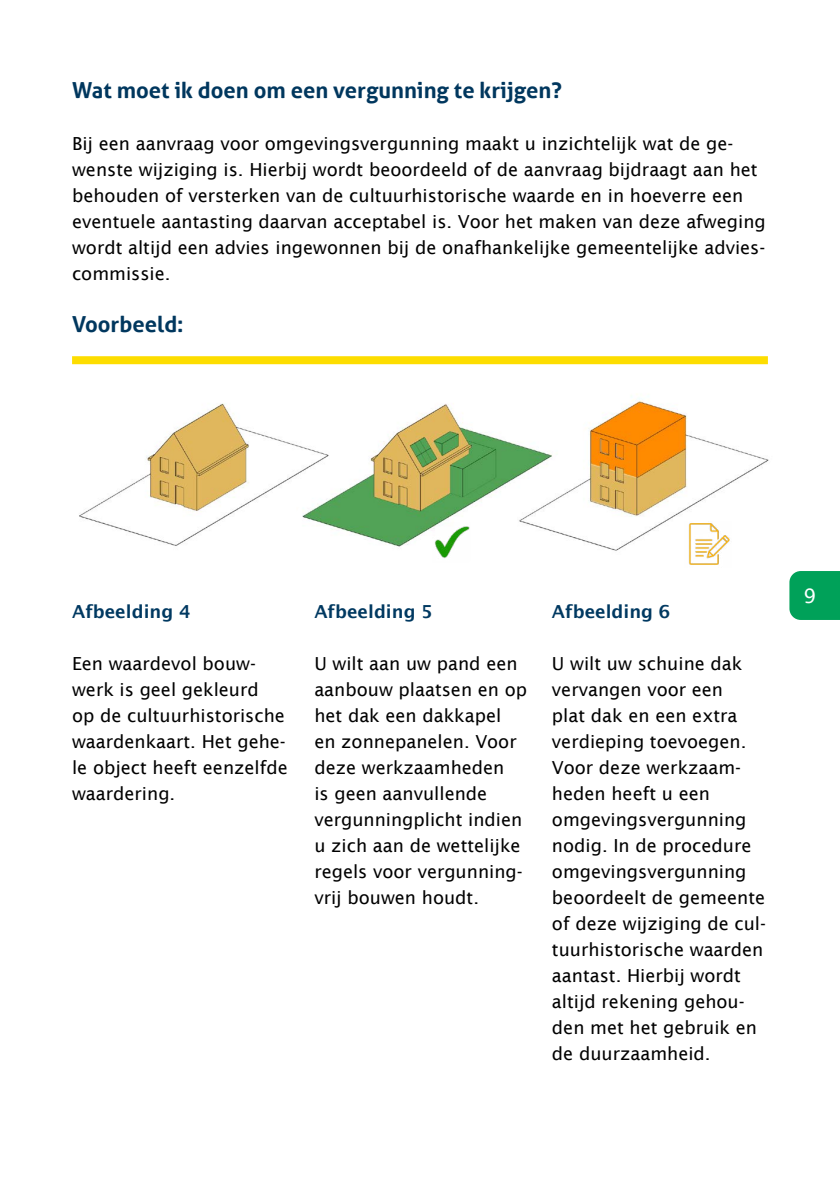
<style>
.page{position:relative;width:840px;height:1191px;background:#fff}
.page>*{position:absolute;margin:0;border:0;box-sizing:border-box;transform-origin:0 0}
.SUBKOP_blauw{font:700 22px "Aller";color:#00375e}
.t1{font:20px "Lucida Sans";color:#fff}
.LOPENDE_tekst{font:18px/26px "Lucida Sans";color:#000}
.LOPENDE_TEKST_bold_b{font:600 18px "Lucida Sans";color:#003961}
</style>
<div class="page">
<svg style="left:789px;top:571px;width:50px;height:49px"></svg>
<img style="left:79px;top:405px;width:141px;height:141px">
<img style="left:220px;top:403px;width:214px;height:144px">
<img style="left:432px;top:523px;width:2px;height:24px">
<img style="left:434px;top:398px;width:384px;height:206px">
<img style="left:684px;top:521px;width:47px;height:46px">
<div style="left:72px;top:356px;width:695px;height:8px;background:#fddd00"></div>
<h3 class="SUBKOP_blauw" style="left:72px;top:77px;width:491px">Wat moet ik doen om een vergunning te krijgen?</h3>
<p class="LOPENDE_tekst" style="left:72px;top:131px;width:694px">Bij een aanvraag voor omgevingsvergunning maakt u inzichtelijk wat de ge&shy;wenste wijziging is. Hierbij wordt beoordeeld of de aanvraag bijdraagt aan het behouden of versterken van de cultuurhistorische waarde en in hoeverre een eventuele aantasting daarvan acceptabel is. Voor het maken van deze afweging wordt altijd een advies ingewonnen bij de onafhankelijke gemeentelijke advies&shy;commissie.</p>
<h3 class="SUBKOP_blauw" style="left:72px;top:311px;width:113px">Voorbeeld:</h3>
<p class="LOPENDE_TEKST_bold_b" style="left:72px;top:601px;width:120px">Afbeelding 4</p>
<p class="LOPENDE_tekst" style="left:72px;top:651px;width:217px">Een waardevol bouw&shy;werk is geel gekleurd<br>op de cultuurhistorische waardenkaart. Het gehe&shy;le object heeft eenzelfde waardering.</p>
<p class="LOPENDE_TEKST_bold_b" style="left:314px;top:601px;width:120px">Afbeelding 5</p>
<p class="LOPENDE_tekst" style="left:314px;top:651px;width:214px">U wilt aan uw pand een aanbouw plaatsen en op het dak een dakkapel<br>en zonnepanelen. Voor deze werkzaamheden<br>is geen aanvullende vergunningplicht indien u zich aan de wettelijke regels voor vergunning&shy;vrij bouwen houdt.</p>
<p class="LOPENDE_TEKST_bold_b" style="left:551px;top:601px;width:120px">Afbeelding 6</p>
<p class="LOPENDE_tekst" style="left:551px;top:651px;width:215px">U wilt uw schuine dak vervangen voor een<br>plat dak en een extra verdieping toevoegen.<br>Voor deze werkzaam&shy;heden heeft u een omgevingsvergunning nodig. In de procedure omgevingsvergunning beoordeelt de gemeente of deze wijziging de cul&shy;tuurhistorische waarden aantast. Hierbij wordt altijd rekening gehou&shy;den met het gebruik en de duurzaamheid.</p>
<p class="t1" style="left:803px;top:584px;width:14px">9</p>
</div>
